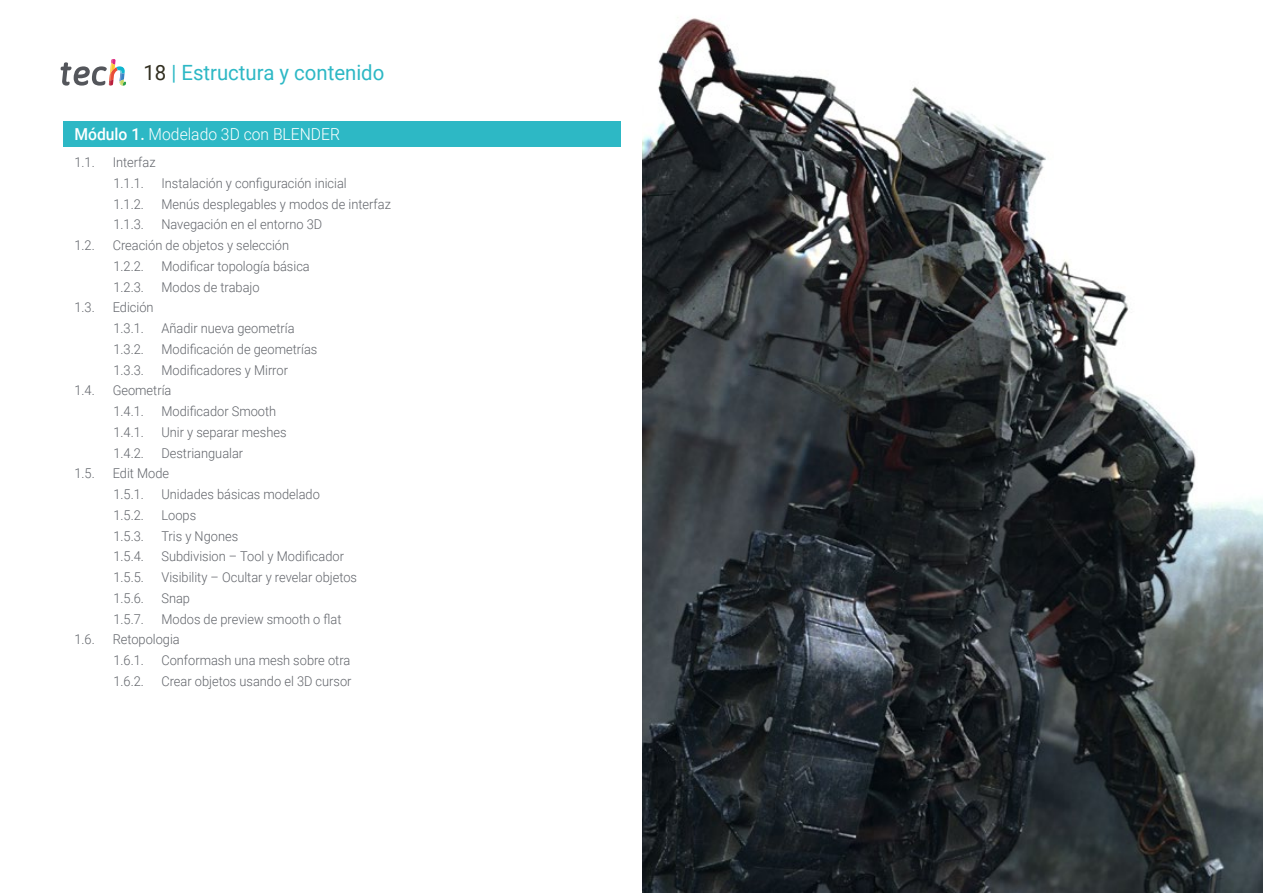
<style>
.page{position:relative;width:1263px;height:893px;background:#fff}
.page>*{position:absolute;margin:0;border:0;box-sizing:border-box;transform-origin:0 0}
.t1{font:21px "Roboto";color:#2db8c5}
.t2{font:300 16.5px "Roboto";color:#fff;scale:.95 1}
.t3{font:300 13.5px/20.7px "Roboto";color:#61646a;scale:.95 1}
.s1{color:#312e20}
.s2{font-weight:500}
</style>
<div class="page">
<svg style="left:61px;top:59px;width:65px;height:27px"></svg>
<div style="left:63px;top:121px;width:558px;height:25px;background:#2db8c5"></div>
<img style="left:642px;top:17px;width:621px;height:876px">
<h1 class="t1" style="left:144px;top:57px;width:242px"><span class="s1">18</span> | Estructura y contenido</h1>
<p class="t2" style="left:74px;top:123px;width:281px"><span class="s2">Módulo 1.</span> Modelado 3D con BLENDER</p>
<p class="t3" style="left:74px;top:151px;width:23px">1.1.</p>
<p class="t3" style="left:113px;top:151px;width:47px">Interfaz<br>1.1.1.</p>
<p class="t3" style="left:161px;top:172px;width:197px">Instalación y configuración inicial</p>
<p class="t3" style="left:113px;top:193px;width:34px">1.1.2.</p>
<p class="t3" style="left:161px;top:193px;width:243px">Menús desplegables y modos de interfaz</p>
<p class="t3" style="left:113px;top:214px;width:34px">1.1.3.</p>
<p class="t3" style="left:161px;top:214px;width:171px">Navegación en el entorno 3D</p>
<p class="t3" style="left:74px;top:234px;width:23px">1.2.</p>
<p class="t3" style="left:113px;top:234px;width:187px">Creación de objetos y selección<br>1.2.2.</p>
<p class="t3" style="left:161px;top:255px;width:158px">Modificar topología básica</p>
<p class="t3" style="left:113px;top:276px;width:34px">1.2.3.</p>
<p class="t3" style="left:161px;top:276px;width:105px">Modos de trabajo</p>
<p class="t3" style="left:74px;top:297px;width:23px">1.3.</p>
<p class="t3" style="left:113px;top:297px;width:45px">Edición<br>1.3.1.</p>
<p class="t3" style="left:161px;top:317px;width:142px">Añadir nueva geometría</p>
<p class="t3" style="left:113px;top:338px;width:34px">1.3.2.</p>
<p class="t3" style="left:161px;top:338px;width:166px">Modificación de geometrías</p>
<p class="t3" style="left:113px;top:359px;width:34px">1.3.3.</p>
<p class="t3" style="left:161px;top:359px;width:135px">Modificadores y Mirror</p>
<p class="t3" style="left:74px;top:380px;width:23px">1.4.</p>
<p class="t3" style="left:113px;top:380px;width:63px">Geometría<br>1.4.1.</p>
<p class="t3" style="left:161px;top:400px;width:122px">Modificador Smooth</p>
<p class="t3" style="left:113px;top:421px;width:34px">1.4.1.</p>
<p class="t3" style="left:161px;top:421px;width:133px">Unir y separar meshes</p>
<p class="t3" style="left:113px;top:442px;width:34px">1.4.2.</p>
<p class="t3" style="left:161px;top:442px;width:88px">Destriangualar</p>
<p class="t3" style="left:74px;top:463px;width:23px">1.5.</p>
<p class="t3" style="left:113px;top:463px;width:61px">Edit Mode<br>1.5.1.</p>
<p class="t3" style="left:161px;top:483px;width:168px">Unidades básicas modelado</p>
<p class="t3" style="left:113px;top:504px;width:34px">1.5.2.</p>
<p class="t3" style="left:161px;top:504px;width:38px">Loops</p>
<p class="t3" style="left:113px;top:525px;width:34px">1.5.3.</p>
<p class="t3" style="left:161px;top:525px;width:82px">Tris y Ngones</p>
<p class="t3" style="left:113px;top:546px;width:34px">1.5.4.</p>
<p class="t3" style="left:161px;top:546px;width:194px">Subdivision – Tool y Modificador</p>
<p class="t3" style="left:113px;top:566px;width:34px">1.5.5.</p>
<p class="t3" style="left:161px;top:566px;width:207px">Visibility – Ocultar y revelar objetos</p>
<p class="t3" style="left:113px;top:587px;width:34px">1.5.6.</p>
<p class="t3" style="left:161px;top:587px;width:32px">Snap</p>
<p class="t3" style="left:113px;top:608px;width:34px">1.5.7.</p>
<p class="t3" style="left:161px;top:608px;width:191px">Modos de preview smooth o flat</p>
<p class="t3" style="left:74px;top:629px;width:23px">1.6.</p>
<p class="t3" style="left:113px;top:629px;width:72px">Retopologia<br>1.6.1.</p>
<p class="t3" style="left:161px;top:649px;width:200px">Conformash una mesh sobre otra</p>
<p class="t3" style="left:113px;top:670px;width:34px">1.6.2.</p>
<p class="t3" style="left:161px;top:670px;width:202px">Crear objetos usando el 3D cursor</p>
</div>
